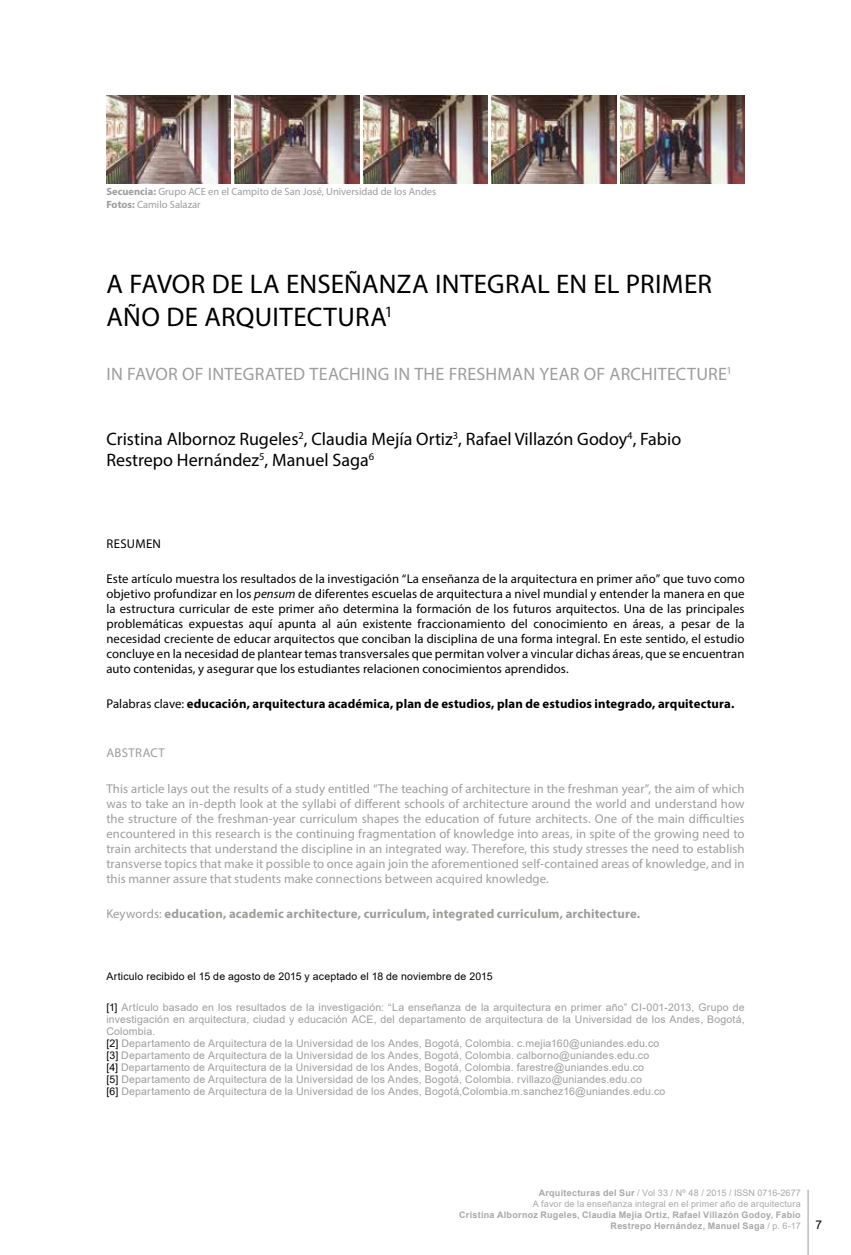
<style>
.page{position:relative;width:851px;height:1255px;background:#fff}
.page>*{position:absolute;margin:0;border:0;box-sizing:border-box;transform-origin:0 0}
.t1{font:27px/32.4px "Myriad Pro";letter-spacing:.01em;color:#000}
.t2{font:18px/21.6px "Myriad Pro";color:#000}
.t3{font:18px "Myriad Pro";letter-spacing:.015em;color:#9d9d9c}
.t4{font:12.75px/15px "Myriad Pro";letter-spacing:.01em;color:#9d9d9c;text-align:justify}
.t5{font:12.75px/15px "Myriad Pro";letter-spacing:.005em;color:#000;text-align:justify}
.t6{font:700 12.75px "Myriad Pro";letter-spacing:.01em;color:#000}
.t7{font:700 12.75px "Myriad Pro";letter-spacing:.01em;color:#9d9d9c}
.t8{font:12.75px "Myriad Pro";letter-spacing:.03em;color:#9d9d9c}
.t9{font:12.75px "Myriad Pro";letter-spacing:.025em;color:#000}
.t10{font:12px "Arial";color:#000}
.t11{font:10.5px/12px "Arial";letter-spacing:.02em;color:#9d9d9c}
.t12{font:10.5px/12.6px "Myriad Pro";color:#9d9d9c}
.t13{font:10.5px "Arial";letter-spacing:.02em;color:#000}
.t14{font:9px/10.8px "Arial";letter-spacing:.02em;color:#a8a8a7;text-align:right}
.t15{font:700 9px/10.8px "Arial";letter-spacing:.03em;color:#a8a8a7;text-align:right}
.s1{font-weight:700}
.s2{font-style:italic}
.s3{font-weight:400}
.s4{color:#000}
</style>
<div class="page">
<hr style="left:807px;top:1189px;width:1px;height:65px;background:#9d9d9c">
<img style="left:106px;top:96px;width:124px;height:88px">
<img style="left:235px;top:96px;width:124px;height:88px">
<img style="left:363px;top:96px;width:124px;height:88px">
<img style="left:492px;top:96px;width:124px;height:88px">
<img style="left:620px;top:96px;width:124px;height:88px">
<p class="t12" style="left:106px;top:185px;width:331px"><span class="s1">Secuencia:</span> Grupo ACE en el Campito de San José, Universidad de los Andes<br><span class="s1">Fotos:</span> Camilo Salazar</p>
<h1 class="t1" style="left:107px;top:267px;width:606px">A FAVOR DE LA ENSEÑANZA INTEGRAL EN EL PRIMER<br>AÑO DE ARQUITECTURA<sup>1</sup></h1>
<h2 class="t3" style="left:106px;top:362px;width:626px">IN FAVOR OF INTEGRATED TEACHING IN THE FRESHMAN YEAR OF ARCHITECTURE<sup>1</sup></h2>
<h2 class="t2" style="left:106px;top:427px;width:576px">Cristina Albornoz Rugeles<sup>2</sup>, Claudia Mejía Ortiz<sup>3</sup>, Rafael Villazón Godoy<sup>4</sup>, Fabio<br>Restrepo Hernández<sup>5</sup>, Manuel Saga<sup>6</sup></h2>
<p class="t9" style="left:106px;top:535px;width:56px">RESUMEN</p>
<p class="t5" style="left:106px;top:571px;width:639px">Este artículo muestra los resultados de la investigación “La enseñanza de la arquitectura en primer año” que tuvo como objetivo profundizar en los <span class="s2">pensum</span> de diferentes escuelas de arquitectura a nivel mundial y entender la manera en que la estructura curricular de este primer año determina la formación de los futuros arquitectos. Una de las principales problemáticas expuestas aquí apunta al aún existente fraccionamiento del conocimiento en áreas, a pesar de la necesidad creciente de educar arquitectos que conciban la disciplina de una forma integral. En este sentido, el estudio concluye en la necesidad de plantear temas transversales que permitan volver a vincular dichas áreas, que se encuentran auto contenidas, y asegurar que los estudiantes relacionen conocimientos aprendidos.</p>
<p class="t6" style="left:106px;top:695px;width:629px"><span class="s3">Palabras clave:</span> educación, arquitectura académica, plan de estudios, plan de estudios integrado, arquitectura.</p>
<p class="t8" style="left:106px;top:745px;width:60px">ABSTRACT</p>
<p class="t4" style="left:106px;top:780px;width:639px">This article lays out the results of a study entitled “The teaching of architecture in the freshman year”, the aim of which was to take an in-depth look at the syllabi of different schools of architecture around the world and understand how the structure of the freshman-year curriculum shapes the education of future architects. One of the main difficulties encountered in this research is the continuing fragmentation of knowledge into areas, in spite of the growing need to train architects that understand the discipline in an integrated way. Therefore, this study stresses the need to establish transverse topics that make it possible to once again join the aforementioned self-contained areas of knowledge, and in this manner assure that students make connections between acquired knowledge.</p>
<p class="t7" style="left:106px;top:905px;width:535px"><span class="s3">Keywords:</span> education, academic architecture, curriculum, integrated curriculum, architecture.</p>
<p class="t13" style="left:106px;top:969px;width:388px">Articulo recibido el 15 de agosto de 2015 y aceptado el 18 de noviembre de 2015</p>
<p class="t11" style="left:106px;top:1001px;width:639px"><span class="s4">[1]</span> Artículo basado en los resultados de la investigación: “La enseñanza de la arquitectura en primer año” CI-001-2013, Grupo de investigación en arquitectura, ciudad y educación ACE, del departamento de arquitectura de la Universidad de los Andes, Bogotá, Colombia.<br><span class="s4">[2]</span> Departamento de Arquitectura de la Universidad de los Andes, Bogotá, Colombia. c.mejia160@uniandes.edu.co<br><span class="s4">[3]</span> Departamento de Arquitectura de la Universidad de los Andes, Bogotá, Colombia. calborno@uniandes.edu.co<br><span class="s4">[4]</span> Departamento de Arquitectura de la Universidad de los Andes, Bogotá, Colombia. farestre@uniandes.edu.co<br><span class="s4">[5]</span> Departamento de Arquitectura de la Universidad de los Andes, Bogotá, Colombia. rvillazo@uniandes.edu.co<br><span class="s4">[6]</span> Departamento de Arquitectura de la Universidad de los Andes, Bogotá,Colombia.m.sanchez16@uniandes.edu.co</p>
<p class="t14" style="left:532px;top:1187px;width:269px"><span class="s1">Arquitecturas del Sur</span> / Vol 33 / Nº 48 / 2015 / ISSN 0716-2677<br>A favor de la enseñanza integral en el primer año de arquitectura</p>
<p class="t15" style="left:459px;top:1209px;width:343px">Cristina Albornoz Rugeles, Claudia Mejía Ortiz, Rafael Villazón Godoy, Fabio<br>Restrepo Hernández, Manuel Saga <span class="s3">/ p. 6-17</span></p>
<p class="t10" style="left:815px;top:1216px;width:8px">7</p>
</div>
